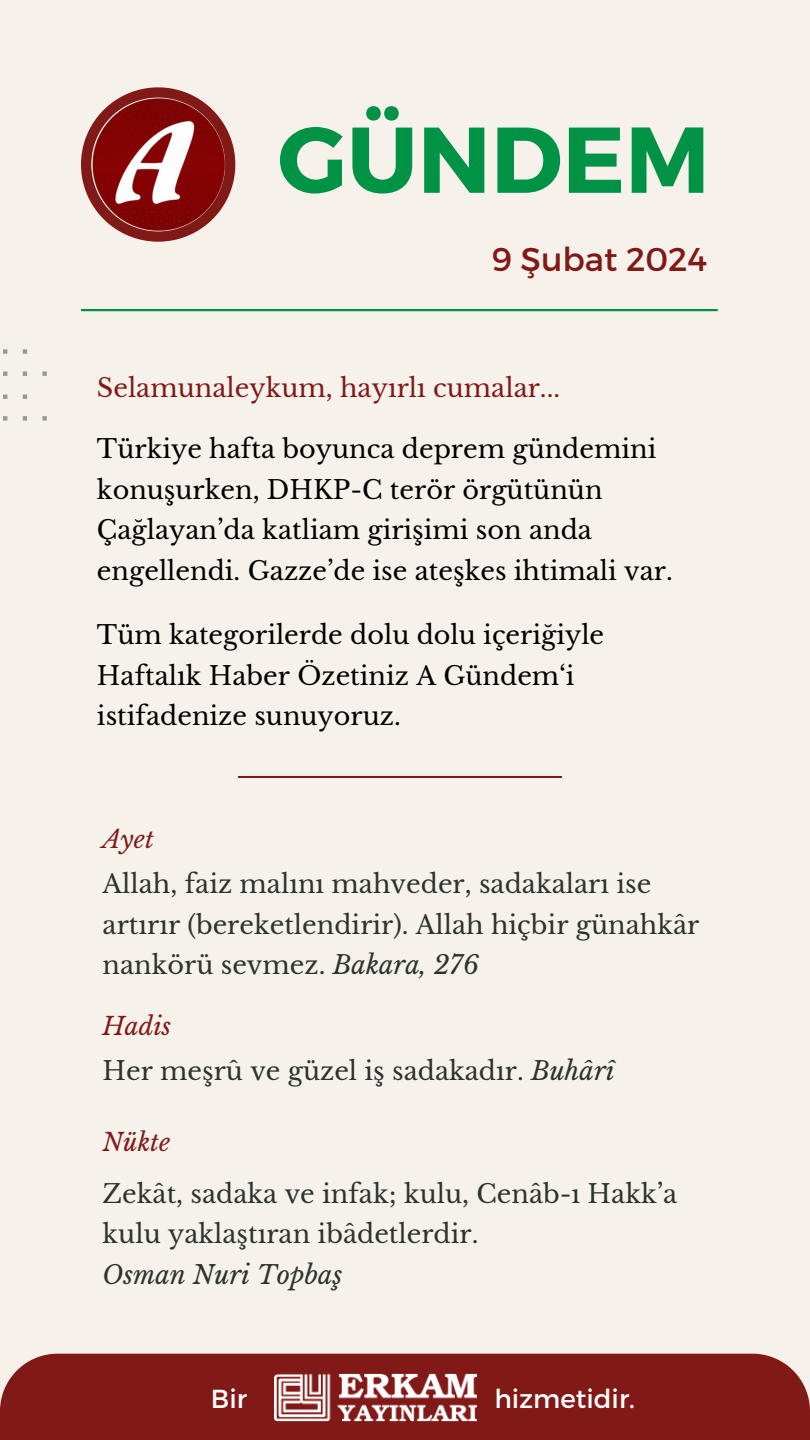
<style>
.page{position:relative;width:810px;height:1440px;background:#f6f2eb}
.page>*{position:absolute;margin:0;border:0;box-sizing:border-box;transform-origin:0 0}
.t1{font:700 93.2px "Montserrat";color:#009245}
.t2{font:32.9px "Montserrat";color:#811a17}
.t3{font:26.1px "Montserrat";color:#fff}
.t4{font:25.5px/40.5px "Libre Baskerville";color:#000}
.t5{font:25.5px/40.5px "Libre Baskerville";color:#2b342f}
.t6{font:25.5px "Libre Baskerville";color:#811a17}
.t7{font:italic 25.5px "Libre Baskerville";color:#2b342f}
.t8{font:italic 24.5px "Libre Baskerville";color:#811a17}
.s1{font-style:italic}
</style>
<div class="page">
<hr style="left:81px;top:309px;width:637px;height:2px;background:#009245">
<svg style="left:3px;top:349px;width:44px;height:72px"></svg>
<svg style="left:81px;top:87px;width:154px;height:155px"></svg>
<img style="left:91px;top:98px;width:134px;height:133px">
<div style="left:0;top:1354px;width:810px;height:86px;background:#811a17"></div>
<img style="left:274px;top:1370px;width:203px;height:57px">
<hr style="left:238px;top:776px;width:324px;height:2px;background:#811a17">
<h1 class="t1" style="left:278px;top:99px;width:434px">GÜNDEM</h1>
<p class="t2" style="left:492px;top:237px;width:217px">9 Şubat 2024</p>
<p class="t6" style="left:97px;top:372px;width:465px">Selamunaleykum, hayırlı cumalar...</p>
<p class="t4" style="left:97px;top:429px;width:577px">Türkiye hafta boyunca deprem gündemini konuşurken, DHKP-C terör örgütünün Çağlayan’da katliam girişimi son anda engellendi. Gazze’de ise ateşkes ihtimali var.</p>
<p class="t4" style="left:97px;top:615px;width:509px">Tüm kategorilerde dolu dolu içeriğiyle<br>Haftalık Haber Özetiniz A Gündem‘i istifadenize sunuyoruz.</p>
<p class="t8" style="left:103px;top:824px;width:53px">Ayet</p>
<p class="t5" style="left:103px;top:864px;width:598px">Allah, faiz malını mahveder, sadakaları ise artırır (bereketlendirir). Allah hiçbir günahkâr nankörü sevmez. <span class="s1">Bakara, 276</span></p>
<p class="t8" style="left:103px;top:1011px;width:70px">Hadis</p>
<p class="t5" style="left:103px;top:1051px;width:514px">Her meşrû ve güzel iş sadakadır. <span class="s1">Buhârî</span></p>
<p class="t8" style="left:103px;top:1127px;width:69px">Nükte</p>
<p class="t5" style="left:103px;top:1174px;width:576px">Zekât, sadaka ve infak; kulu, Cenâb-ı Hakk’a kulu yaklaştıran ibâdetlerdir.</p>
<p class="t7" style="left:103px;top:1259px;width:241px">Osman Nuri Topbaş</p>
<p class="t3" style="left:211px;top:1382px;width:38px">Bir</p>
<p class="t3" style="left:494px;top:1382px;width:142px">hizmetidir.</p>
</div>
